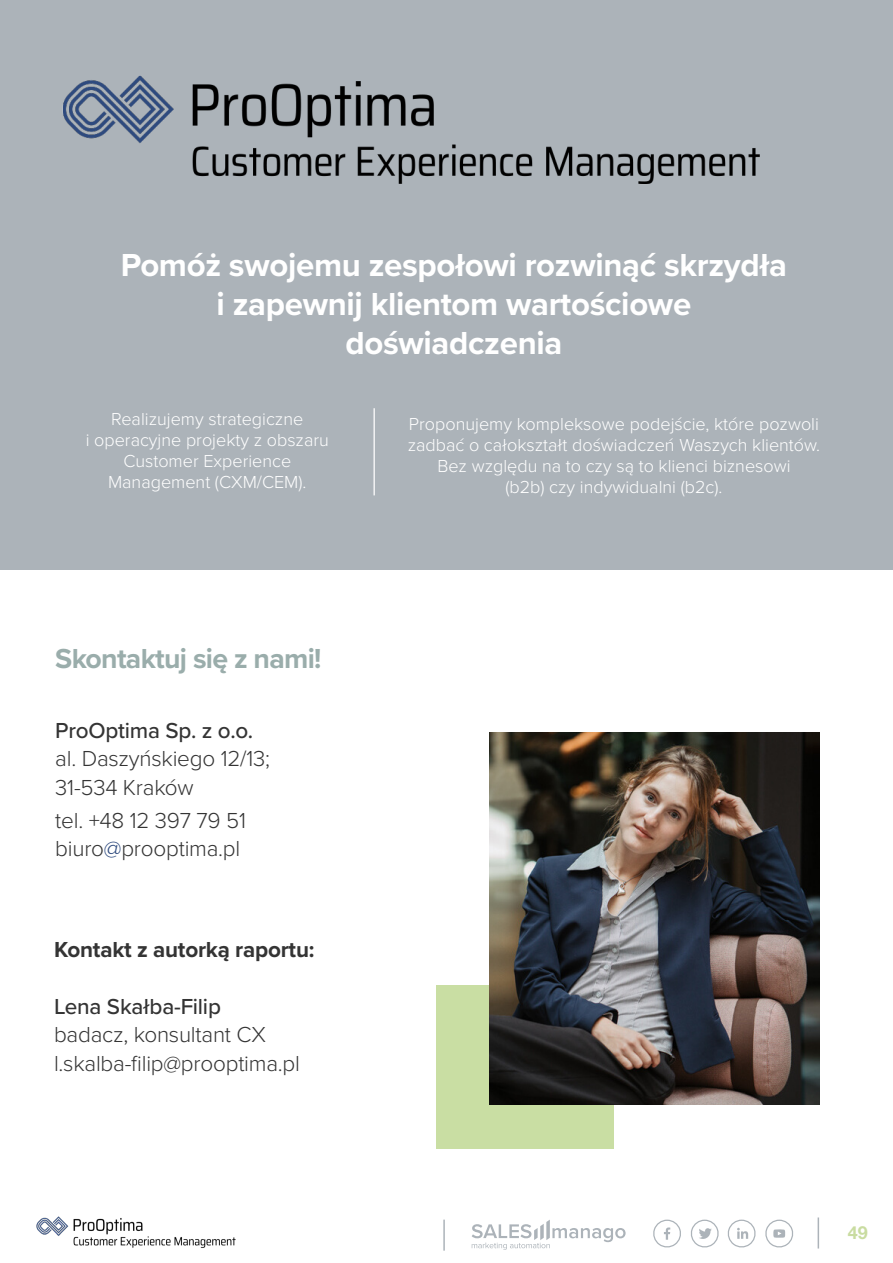
<style>
.page{position:relative;width:893px;height:1263px;background:#fff}
.page>*{position:absolute;margin:0;border:0;box-sizing:border-box;transform-origin:0 0}
.t1{font:700 33px/39px "Proxima Nova";letter-spacing:-.01em;color:#fff;text-align:center}
.t2{font:700 28.5px "Proxima Nova";letter-spacing:-.025em;color:#9aadab}
.t3{font:300 22.5px "Proxima Nova";letter-spacing:-.01em;color:#343434}
.t4{font:500 22.5px "Proxima Nova";letter-spacing:-.01em;color:#343434}
.t5{font:700 22.5px "Proxima Nova";letter-spacing:-.01em;color:#343434}
.t6{font:300 18px/21px "Proxima Nova";color:#fff;text-align:center}
.t7{font:700 18px "Helvetica Neue LT Pro";color:#c9dca1}
.s1{color:#2e4a7e}
</style>
<div class="page">
<div style="left:0;top:0;width:893px;height:570px;background:#acb3b9"></div>
<div style="left:437px;top:985px;width:177px;height:164px;background:#c9dea3"></div>
<img style="left:489px;top:732px;width:330px;height:373px">
<svg style="left:653px;top:1219px;width:28px;height:29px"></svg>
<svg style="left:690px;top:1219px;width:29px;height:29px"></svg>
<svg style="left:727px;top:1219px;width:29px;height:29px"></svg>
<svg style="left:765px;top:1219px;width:29px;height:29px"></svg>
<hr style="left:818px;top:1217px;width:1px;height:31px;background:#acb3b9">
<svg style="left:472px;top:1220px;width:154px;height:30px"></svg>
<hr style="left:443px;top:1219px;width:2px;height:32px;background:#acb3b9">
<img style="left:36px;top:1216px;width:200px;height:32px">
<img style="left:63px;top:75px;width:697px;height:109px">
<hr style="left:373px;top:408px;width:2px;height:87px;background:#f2f3f4">
<p class="t1" style="left:121px;top:244px;width:668px">Pomóż swojemu zespołowi rozwinąć skrzydła</p>
<p class="t1" style="left:217px;top:283px;width:476px">i zapewnij klientom wartościowe doświadczenia</p>
<p class="t6" style="left:86px;top:407px;width:245px">Realizujemy strategiczne<br>i operacyjne projekty z obszaru<br>Customer Experience</p>
<p class="t6" style="left:108px;top:470px;width:200px">Management (CXM/CEM).</p>
<p class="t2" style="left:55px;top:637px;width:268px">Skontaktuj się z nami!</p>
<p class="t4" style="left:55px;top:713px;width:199px">ProOptima Sp. z o.o.</p>
<p class="t3" style="left:55px;top:742px;width:216px">al. Daszyńskiego 12/13;</p>
<p class="t3" style="left:55px;top:770px;width:140px">31-534 Kraków</p>
<p class="t3" style="left:55px;top:803px;width:192px">tel. +48 12 397 79 51</p>
<p class="t3" style="left:55px;top:832px;width:187px">biuro<span class="s1">@</span>prooptima.pl</p>
<p class="t5" style="left:54px;top:932px;width:262px">Kontakt z autorką raportu:</p>
<p class="t4" style="left:54px;top:989px;width:168px">Lena Skałba-Filip</p>
<p class="t3" style="left:54px;top:1018px;width:213px">badacz, konsultant CX</p>
<p class="t3" style="left:54px;top:1046px;width:248px">l.skalba-filip@prooptima.pl</p>
<p class="t6" style="left:408px;top:412px;width:414px">Proponujemy kompleksowe podejście, które pozwoli zadbać o całokształt doświadczeń Waszych klientów.<br>Bez względu na to czy są to klienci biznesowi</p>
<p class="t6" style="left:505px;top:475px;width:219px">(b2b) czy indywidualni (b2c).</p>
<p class="t7" style="left:848px;top:1222px;width:22px">49</p>
</div>
